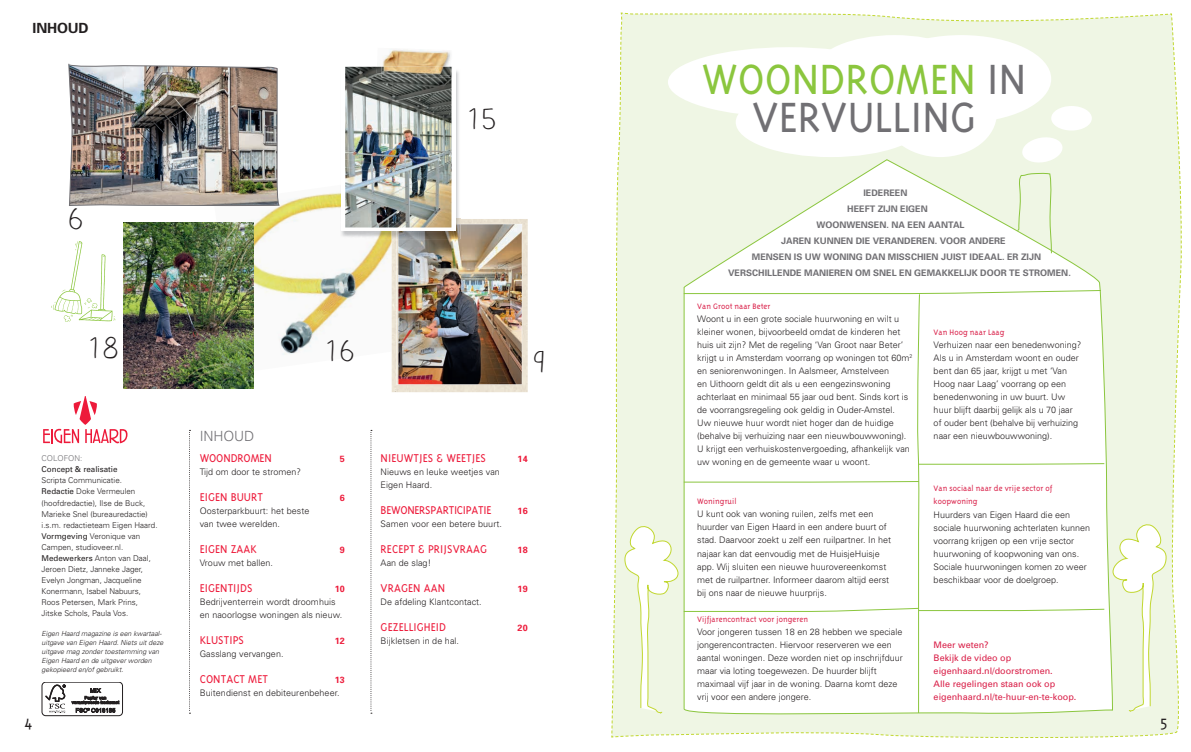
<style>
.page{position:relative;width:1191px;height:752px;background:#fff}
.page>*{position:absolute;margin:0;border:0;box-sizing:border-box;transform-origin:0 0}
.t1{font:300 48.5px/38px "Triplex";color:#717074;text-align:center}
.t2{font:300 29.9px "Claire Hand";color:#231f20}
.t3{font:300 18px "Triplex";color:#231f20}
.t4{font:700 14px "Univers";letter-spacing:-.01em;color:#231f20}
.t5{font:300 14px "Univers";letter-spacing:-.01em;color:#717074}
.t6{font:300 13px "Triplex";letter-spacing:.005em;color:#ed1a3a}
.t7{font:300 13px "Triplex";letter-spacing:-.02em;color:#ed1a3a}
.t8{font:300 9px/13px "Univers";color:#231f20}
.t9{font:700 9px "Univers";color:#717074}
.t10{font:300 9px/13px "Triplex";letter-spacing:.005em;color:#d91e47}
.t11{font:9px/13px "Univers";color:#d91e47}
.t12{font:700 9px "Univers";letter-spacing:.005em;color:#ed1a3a}
.t13{font:300 8px/11px "Univers";color:#231f20}
.t14{font:8px "Univers";color:#231f20}
.t15{font:300 8px "Univers";color:#717074}
.t16{font:italic 300 7px/9px "Univers";color:#231f20}
.s1{font-weight:400}
.s2{color:#8bc63e}
</style>
<div class="page">
<img style="left:214px;top:192px;width:178px;height:181px">
<img style="left:124px;top:223px;width:129px;height:165px">
<svg style="left:43px;top:396px;width:84px;height:47px"></svg>
<svg style="left:370px;top:429px;width:2px;height:284px"></svg>
<svg style="left:189px;top:429px;width:1px;height:284px"></svg>
<div style="left:42px;top:681px;width:81px;height:34px;border:1px solid #231f20;border-radius:4px"></div>
<svg style="left:45px;top:684px;width:20px;height:28px"></svg>
<svg style="left:71px;top:688px;width:48px;height:24px"></svg>
<img style="left:392px;top:219px;width:136px;height:173px">
<img style="left:68px;top:63px;width:212px;height:143px">
<img style="left:51px;top:241px;width:65px;height:81px">
<img style="left:456px;top:71px;width:4px;height:148px">
<img style="left:340px;top:191px;width:52px;height:48px">
<img style="left:392px;top:219px;width:130px;height:165px">
<img style="left:397px;top:224px;width:63px;height:15px">
<svg style="left:341px;top:78px;width:114px;height:152px"></svg>
<img style="left:345px;top:67px;width:106px;height:160px">
<img style="left:382px;top:75px;width:34px;height:3px">
<img style="left:416px;top:75px;width:35px;height:3px">
<svg style="left:377px;top:67px;width:5px;height:6px"></svg>
<img style="left:382px;top:49px;width:69px;height:26px">
<svg style="left:611px;top:12px;width:571px;height:727px"></svg>
<h3 class="t4" style="left:33px;top:19px;width:58px">INHOUD</h3>
<h2 class="t2" style="left:68px;top:201px;width:16px">6</h2>
<h2 class="t2" style="left:465px;top:101px;width:33px">15</h2>
<h2 class="t2" style="left:86px;top:330px;width:34px">18</h2>
<p class="t15" style="left:42px;top:453px;width:42px">COLOFON:</p>
<p class="t14" style="left:42px;top:464px;width:78px">Concept &amp; realisatie</p>
<p class="t13" style="left:42px;top:474px;width:118px">Scripta Communicatie.<br><span class="s1">Redactie</span> Doke Vermeulen (hoofdredactie), Ilse de Buck,<br>Marieke Snel (bureauredactie) i.s.m. redactieteam Eigen Haard.<br><span class="s1">Vormgeving</span> Veronique van<br>Campen, studioveer.nl.<br><span class="s1">Medewerkers</span> Anton van Daal,<br>Jeroen Dietz, Janneke Jager,<br>Evelyn Jongman, Jacqueline<br>Konermann, Isabel Nabuurs,<br>Roos Petersen, Mark Prins,<br>Jitske Schols, Paula Vos.</p>
<p class="t16" style="left:42px;top:628px;width:123px">Eigen Haard magazine is een kwartaal&shy;uitgave van Eigen Haard. Niets uit deze uitgave mag zonder toestemming van Eigen Haard en de uitgever worden gekopieerd en/of gebruikt.</p>
<h3 class="t3" style="left:24px;top:711px;width:10px">4</h3>
<h3 class="t5" style="left:200px;top:427px;width:56px">INHOUD</h3>
<h2 class="t2" style="left:323px;top:333px;width:33px">16</h2>
<h3 class="t6" style="left:200px;top:450px;width:74px">WOONDROMEN</h3>
<p class="t12" style="left:340px;top:452px;width:7px">5</p>
<p class="t8" style="left:200px;top:464px;width:103px">Tijd om door te stromen?</p>
<h3 class="t6" style="left:200px;top:489px;width:65px">EIGEN BUURT</h3>
<p class="t12" style="left:340px;top:491px;width:7px">6</p>
<p class="t8" style="left:200px;top:503px;width:111px">Oosterparkbuurt: het beste van twee werelden.</p>
<h3 class="t6" style="left:200px;top:541px;width:59px">EIGEN ZAAK</h3>
<p class="t12" style="left:340px;top:543px;width:7px">9</p>
<p class="t8" style="left:200px;top:555px;width:75px">Vrouw met ballen.</p>
<h3 class="t6" style="left:200px;top:580px;width:54px">EIGENTIJDS</h3>
<p class="t12" style="left:335px;top:582px;width:12px">10</p>
<p class="t8" style="left:200px;top:594px;width:144px">Bedrijventerrein wordt droomhuis en naoorlogse woningen als nieuw.</p>
<h3 class="t6" style="left:200px;top:632px;width:46px">KLUSTIPS</h3>
<p class="t12" style="left:335px;top:634px;width:12px">12</p>
<p class="t8" style="left:200px;top:646px;width:85px">Gasslang vervangen.</p>
<h3 class="t6" style="left:200px;top:671px;width:70px">CONTACT MET</h3>
<p class="t12" style="left:335px;top:673px;width:12px">13</p>
<p class="t8" style="left:200px;top:685px;width:141px">Buitendienst en debiteurenbeheer.</p>
<h2 class="t2" style="left:533px;top:344px;width:13px">9</h2>
<h3 class="t6" style="left:381px;top:450px;width:107px">NIEUWTJES &amp; WEETJES</h3>
<p class="t12" style="left:517px;top:452px;width:12px">14</p>
<p class="t8" style="left:381px;top:464px;width:121px">Nieuws en leuke weetjes van<br>Eigen Haard.</p>
<h3 class="t7" style="left:381px;top:502px;width:112px">BEWONERSPARTICIPATIE</h3>
<p class="t12" style="left:517px;top:504px;width:12px">16</p>
<p class="t8" style="left:381px;top:516px;width:123px">Samen voor een betere buurt.</p>
<h3 class="t6" style="left:381px;top:541px;width:108px">RECEPT &amp; PRIJSVRAAG</h3>
<p class="t12" style="left:517px;top:543px;width:12px">18</p>
<p class="t8" style="left:381px;top:555px;width:52px">Aan de slag!</p>
<h3 class="t6" style="left:381px;top:580px;width:66px">VRAGEN AAN</h3>
<p class="t12" style="left:517px;top:582px;width:12px">19</p>
<p class="t8" style="left:381px;top:594px;width:103px">De afdeling Klantcontact.</p>
<h3 class="t6" style="left:381px;top:619px;width:67px">GEZELLIGHEID</h3>
<p class="t12" style="left:517px;top:621px;width:12px">20</p>
<p class="t8" style="left:381px;top:633px;width:80px">Bijkletsen in de hal.</p>
<h1 class="t1" style="left:702px;top:60px;width:326px"><span class="s2">WOONDROMEN</span> IN<br>VERVULLING</h1>
<p class="t9" style="left:863px;top:186px;width:46px">IEDEREEN</p>
<p class="t9" style="left:847px;top:202px;width:82px">HEEFT ZIJN EIGEN</p>
<p class="t9" style="left:816px;top:218px;width:150px">WOONWENSEN. NA EEN AANTAL</p>
<p class="t9" style="left:781px;top:234px;width:226px">JAREN KUNNEN DIE VERANDEREN. VOOR ANDERE</p>
<p class="t9" style="left:752px;top:250px;width:291px">MENSEN IS UW WONING DAN MISSCHIEN JUIST IDEAAL. ER ZIJN</p>
<p class="t9" style="left:728px;top:266px;width:344px">VERSCHILLENDE MANIEREN OM SNEL EN GEMAKKELIJK DOOR TE STROMEN.</p>
<p class="t10" style="left:697px;top:300px;width:75px">Van Groot naar Beter</p>
<p class="t8" style="left:697px;top:312px;width:216px">Woont u in een grote sociale huurwoning en wilt u kleiner wonen, bijvoorbeeld omdat de kinderen het huis uit zijn? Met de regeling ‘Van Groot naar Beter’ krijgt u in Amsterdam voorrang op woningen tot 60m<sup>2 </sup>en seniorenwoningen. In Aalsmeer, Amstelveen<br>en Uithoorn geldt dit als u een eengezinswoning achterlaat en minimaal 55 jaar oud bent. Sinds kort is de voorrangsregeling ook geldig in Ouder-Amstel.<br>Uw nieuwe huur wordt niet hoger dan de huidige (behalve bij verhuizing naar een nieuwbouwwoning).<br>U krijgt een verhuiskostenvergoeding, afhankelijk van uw woning en de gemeente waar u woont.</p>
<p class="t10" style="left:697px;top:495px;width:41px">Woningruil</p>
<p class="t8" style="left:697px;top:507px;width:195px">U kunt ook van woning ruilen, zelfs met een huurder van Eigen Haard in een andere buurt of stad. Daarvoor zoekt u zelf een ruilpartner. In het najaar kan dat eenvoudig met de HuisjeHuisje app. Wij sluiten een nieuwe huurovereenkomst met de ruilpartner. Informeer daarom altijd eerst bij ons naar de nieuwe huurprijs.</p>
<p class="t10" style="left:697px;top:612px;width:112px">Vijfjarencontract voor jongeren</p>
<p class="t8" style="left:697px;top:624px;width:207px">Voor jongeren tussen 18 en 28 hebben we speciale jongerencontracten. Hiervoor reserveren we een aantal woningen. Deze worden niet op inschrijfduur maar via loting toegewezen. De huurder blijft maximaal vijf jaar in de woning. Daarna komt deze vrij voor een andere jongere.</p>
<p class="t10" style="left:933px;top:326px;width:72px">Van Hoog naar Laag</p>
<p class="t8" style="left:933px;top:338px;width:149px">Verhuizen naar een benedenwoning?<br>Als u in Amsterdam woont en ouder bent dan 65 jaar, krijgt u met ‘Van Hoog naar Laag’ voorrang op een benedenwoning in uw buurt. Uw huur blijft daarbij gelijk als u 70 jaar of ouder bent (behalve bij verhuizing naar een nieuwbouwwoning).</p>
<p class="t10" style="left:933px;top:482px;width:120px">Van sociaal naar de vrije sector of koopwoning</p>
<p class="t8" style="left:933px;top:507px;width:158px">Huurders van Eigen Haard die een sociale huurwoning achterlaten kunnen voorrang krijgen op een vrije sector huurwoning of koopwoning van ons.<br>Sociale huurwoningen komen zo weer beschikbaar voor de doelgroep.</p>
<p class="t11" style="left:933px;top:637px;width:144px">Meer weten?<br>Bekijk de video op eigenhaard.nl/doorstromen.<br>Alle regelingen staan ook op eigenhaard.nl/te-huur-en-te-koop.</p>
<h3 class="t3" style="left:1159px;top:711px;width:9px">5</h3>
</div>
